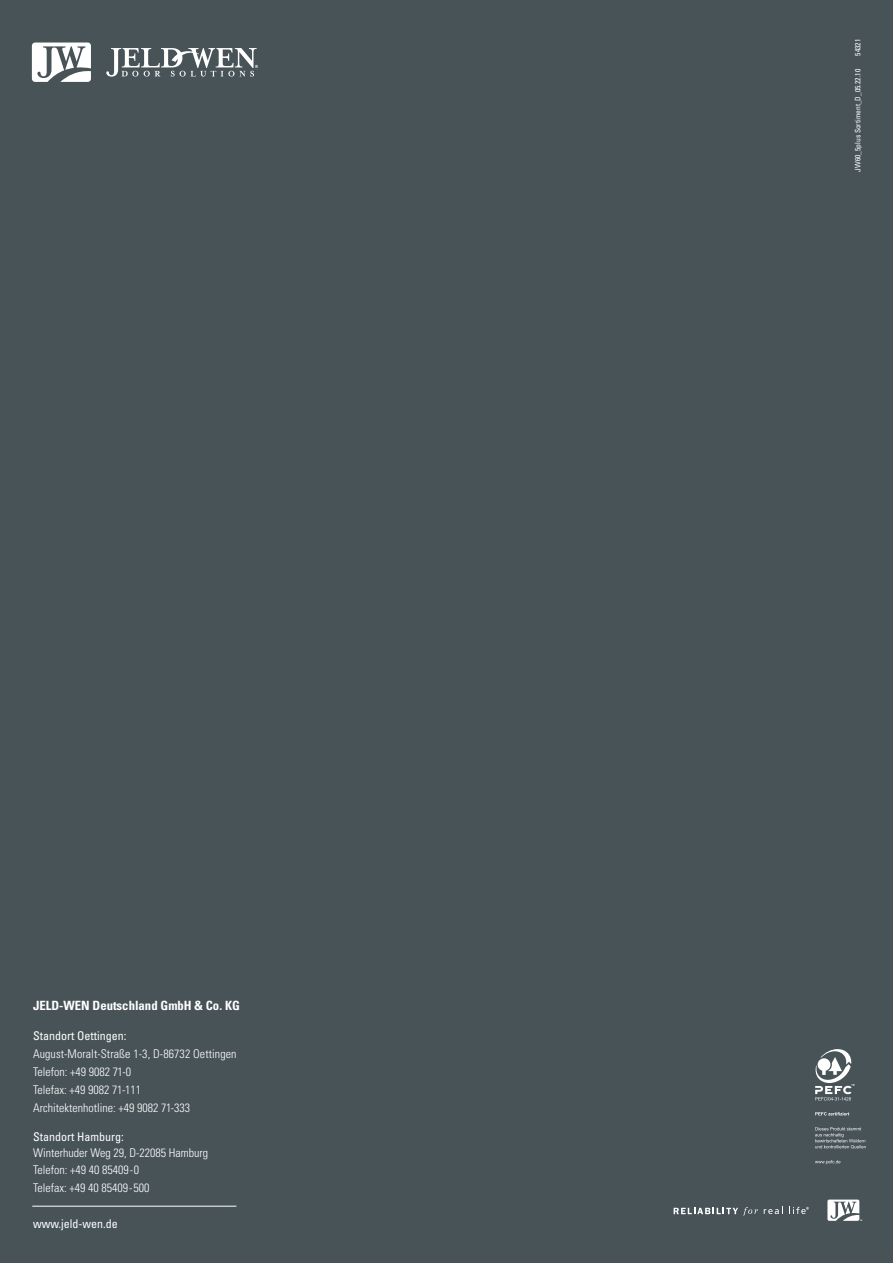
<style>
.page{position:relative;width:893px;height:1263px;background:#485358}
.page>*{position:absolute;margin:0;border:0;box-sizing:border-box;transform-origin:0 0}
.t1{font:700 condensed 12.75px "Univers LT Std";color:#fff}
.t2{font:300 condensed 12px/18px "Univers LT Std";color:#fff}
.t3{font:condensed 12px "Univers LT Std";color:#fff}
.t4{font:condensed 7.5px "Univers LT Std";color:#fff}
</style>
<div class="page">
<hr style="left:32px;top:1206px;width:204px;height:1px;background:#fff">
<svg style="left:674px;top:1207px;width:84px;height:8px"></svg>
<svg style="left:764px;top:1207px;width:19px;height:7px"></svg>
<svg style="left:789px;top:1207px;width:20px;height:7px"></svg>
<svg style="left:827px;top:1199px;width:35px;height:22px"></svg>
<svg style="left:815px;top:1112px;width:34px;height:3px"></svg>
<svg style="left:815px;top:1127px;width:51px;height:21px"></svg>
<svg style="left:815px;top:1160px;width:25px;height:4px"></svg>
<svg style="left:815px;top:1049px;width:39px;height:51px"></svg>
<svg style="left:106px;top:48px;width:152px;height:29px"></svg>
<svg style="left:32px;top:43px;width:59px;height:39px"></svg>
<p class="t1" style="left:33px;top:998px;width:208px">JELD-WEN Deutschland GmbH &amp; Co. KG</p>
<p class="t3" style="left:33px;top:1028px;width:95px">Standort Oettingen:</p>
<p class="t2" style="left:33px;top:1045px;width:205px">August-Moralt-Straße 1-3, D-86732 Oettingen Telefon: +49 9082 71-0<br>Telefax: +49 9082 71-111<br>Architektenhotline: +49 9082 71-333</p>
<p class="t3" style="left:33px;top:1129px;width:92px">Standort Hamburg:</p>
<p class="t2" style="left:33px;top:1145px;width:177px;line-height:16.5px">Winterhuder Weg 29, D-22085 Hamburg<br>Telefon: +49 40 85409-0</p>
<p class="t2" style="left:33px;top:1179px;width:118px">Telefax: +49 40 85409-500</p>
<p class="t3" style="left:33px;top:1216px;width:86px">www.jeld-wen.de</p>
<p class="t4" style="left:853px;top:56px;width:18px;rotate:-90deg">54321</p>
<p class="t4" style="left:853px;top:172px;width:104px;rotate:-90deg">JW60_5plus Sortiment_D_05.22.10</p>
</div>
